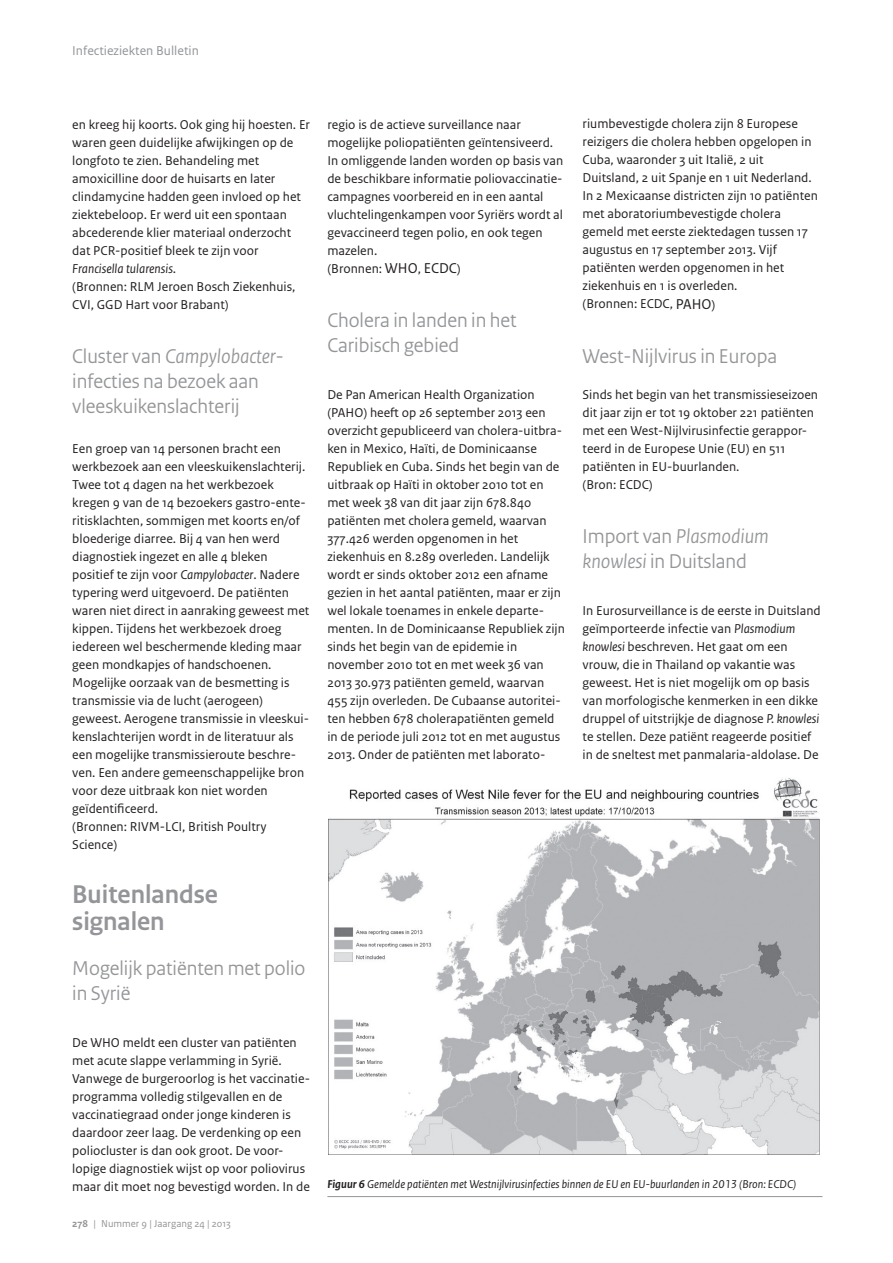
<style>
.page{position:relative;width:893px;height:1263px;background:#fff}
.page>*{position:absolute;margin:0;border:0;box-sizing:border-box;transform-origin:0 0}
.t1{font:700 27px/27px "Rijksoverheid Sans Heading";color:#939598}
.t2{font:21px/25.2px "Rijksoverheid Sans Heading";color:#939598}
.t3{font:13.5px/18px "Rijksoverheid Sans Text";color:#231f20}
.t4{font:13.5px "Rijksoverheid Sans Text";color:#939598}
.t5{font:italic 12px "Rijksoverheid Sans Text";color:#231f20}
.t6{font:10.5px "Rijksoverheid Sans Text";color:#939598}
.s1{font-style:italic}
.s2{font-weight:700}
.s3{font-size:15px}
</style>
<div class="page">
<img style="left:329px;top:778px;width:491px;height:377px">
<hr style="left:327px;top:1196px;width:495px;height:1px;background:#939598">
<p class="t4" style="left:72px;top:43px;width:128px">Infectieziekten Bulletin</p>
<p class="t3" style="left:72px;top:115px;width:239px">en kreeg hij koorts. Ook ging hij hoesten. Er waren geen duidelijke afwijkingen op de longfoto te zien. Behandeling met amoxicilline door de huisarts en later clindamycine hadden geen invloed op het ziektebeloop. Er werd uit een spontaan abcederende klier materiaal onderzocht dat PCR-positief bleek te zijn voor <span class="s1">Francisella tularensis</span>.<br>(Bronnen: RLM Jeroen Bosch Ziekenhuis, CVI, GGD Hart voor Brabant)</p>
<h2 class="t2" style="left:72px;top:343px;width:213px">Cluster van <span class="s1">Campylobacter&shy;</span>infecties na bezoek aan vleeskuikenslachterij</h2>
<p class="t3" style="left:72px;top:439px;width:239px">Een groep van 14 personen bracht een werkbezoek aan een vleeskuikenslachterij.<br>Twee tot 4 dagen na het werkbezoek kregen 9 van de 14 bezoekers gastro-ente&shy;ritisklachten, sommigen met koorts en/of bloederige diarree. Bij 4 van hen werd diagnostiek ingezet en alle 4 bleken positief te zijn voor <span class="s1">Campylobacter</span>. Nadere typering werd uitgevoerd. De patiënten waren niet direct in aanraking geweest met kippen. Tijdens het werkbezoek droeg iedereen wel beschermende kleding maar geen mondkapjes of handschoenen.<br>Mogelijke oorzaak van de besmetting is transmissie via de lucht (aerogeen) geweest. Aerogene transmissie in vleeskui&shy;kenslachterijen wordt in de literatuur als een mogelijke transmissieroute beschre&shy;ven. Een andere gemeenschappelijke bron voor deze uitbraak kon niet worden geïdentificeerd.<br>(Bronnen: RIVM-LCI, British Poultry Science)</p>
<h1 class="t1" style="left:72px;top:881px;width:147px">Buitenlandse signalen</h1>
<h2 class="t2" style="left:72px;top:955px;width:235px">Mogelijk patiënten met polio in Syrië</h2>
<p class="t3" style="left:72px;top:1033px;width:239px">De WHO meldt een cluster van patiënten met acute slappe verlamming in Syrië.<br>Vanwege de burgeroorlog is het vaccinatie&shy;programma volledig stilgevallen en de vaccinatiegraad onder jonge kinderen is daardoor zeer laag. De verdenking op een poliocluster is dan ook groot. De voor&shy;lopige diagnostiek wijst op voor poliovirus maar dit moet nog bevestigd worden. In de</p>
<p class="t6" style="left:72px;top:1217px;width:160px"><span class="s2">278</span> | Nummer 9 | Jaargang 24 | 2013</p>
<p class="t3" style="left:327px;top:115px;width:237px">regio is de actieve surveillance naar mogelijke poliopatiënten geïntensiveerd.<br>In omliggende landen worden op basis van de beschikbare informatie poliovaccinatie&shy;campagnes voorbereid en in een aantal vluchtelingenkampen voor Syriërs wordt al gevaccineerd tegen polio, en ook tegen mazelen.<br>(Bronnen: <span class="s3">WHO</span>, <span class="s3">ECDC</span>)</p>
<h2 class="t2" style="left:327px;top:307px;width:191px">Cholera in landen in het<br>Caribisch gebied</h2>
<p class="t3" style="left:327px;top:385px;width:239px">De Pan American Health Organization (PAHO) heeft op 26 september 2013 een overzicht gepubliceerd van cholera-uitbra&shy;ken in Mexico, Haïti, de Dominicaanse Republiek en Cuba. Sinds het begin van de uitbraak op Haïti in oktober 2010 tot en met week 38 van dit jaar zijn 678.840 patiënten met cholera gemeld, waarvan 377.426 werden opgenomen in het ziekenhuis en 8.289 overleden. Landelijk wordt er sinds oktober 2012 een afname gezien in het aantal patiënten, maar er zijn wel lokale toenames in enkele departe&shy;menten. In de Dominicaanse Republiek zijn sinds het begin van de epidemie in november 2010 tot en met week 36 van 2013 30.973 patiënten gemeld, waarvan 455 zijn overleden. De Cubaanse autoritei&shy;ten hebben 678 cholerapatiënten gemeld in de periode juli 2012 tot en met augustus 2013. Onder de patiënten met laborato-</p>
<p class="t3" style="left:583px;top:115px;width:237px">riumbevestigde cholera zijn 8 Europese reizigers die cholera hebben opgelopen in Cuba, waaronder 3 uit Italië, 2 uit Duitsland, 2 uit Spanje en 1 uit Nederland.<br>In 2 Mexicaanse districten zijn 10 patiënten met aboratoriumbevestigde cholera gemeld met eerste ziektedagen tussen 17 augustus en 17 september 2013. Vijf patiënten werden opgenomen in het ziekenhuis en 1 is overleden.<br>(Bronnen: ECDC, <span class="s3">PAHO</span>)</p>
<h2 class="t2" style="left:583px;top:343px;width:196px">West-Nijlvirus in Europa</h2>
<p class="t3" style="left:583px;top:385px;width:237px">Sinds het begin van het transmissieseizoen dit jaar zijn er tot 19 oktober 221 patiënten met een West-Nijlvirusinfectie gerappor&shy;teerd in de Europese Unie (EU) en 511 patiënten in EU-buurlanden.<br>(Bron: ECDC)</p>
<h2 class="t2" style="left:583px;top:523px;width:188px">Import van <span class="s1">Plasmodium knowlesi</span> in Duitsland</h2>
<p class="t3" style="left:583px;top:601px;width:240px">In Eurosurveillance is de eerste in Duitsland geïmporteerde infectie van <span class="s1">Plasmodium knowlesi</span> beschreven. Het gaat om een vrouw, die in Thailand op vakantie was geweest. Het is niet mogelijk om op basis van morfologische kenmerken in een dikke druppel of uitstrijkje de diagnose <span class="s1">P. knowlesi </span>te stellen. Deze patiënt reageerde positief in de sneltest met panmalaria-aldolase. De</p>
<p class="t5" style="left:327px;top:1177px;width:470px"><span class="s2">Figuur 6</span> Gemelde patiënten met Westnijlvirusinfecties binnen de EU en EU-buurlanden in 2013 (Bron: ECDC)</p>
</div>
